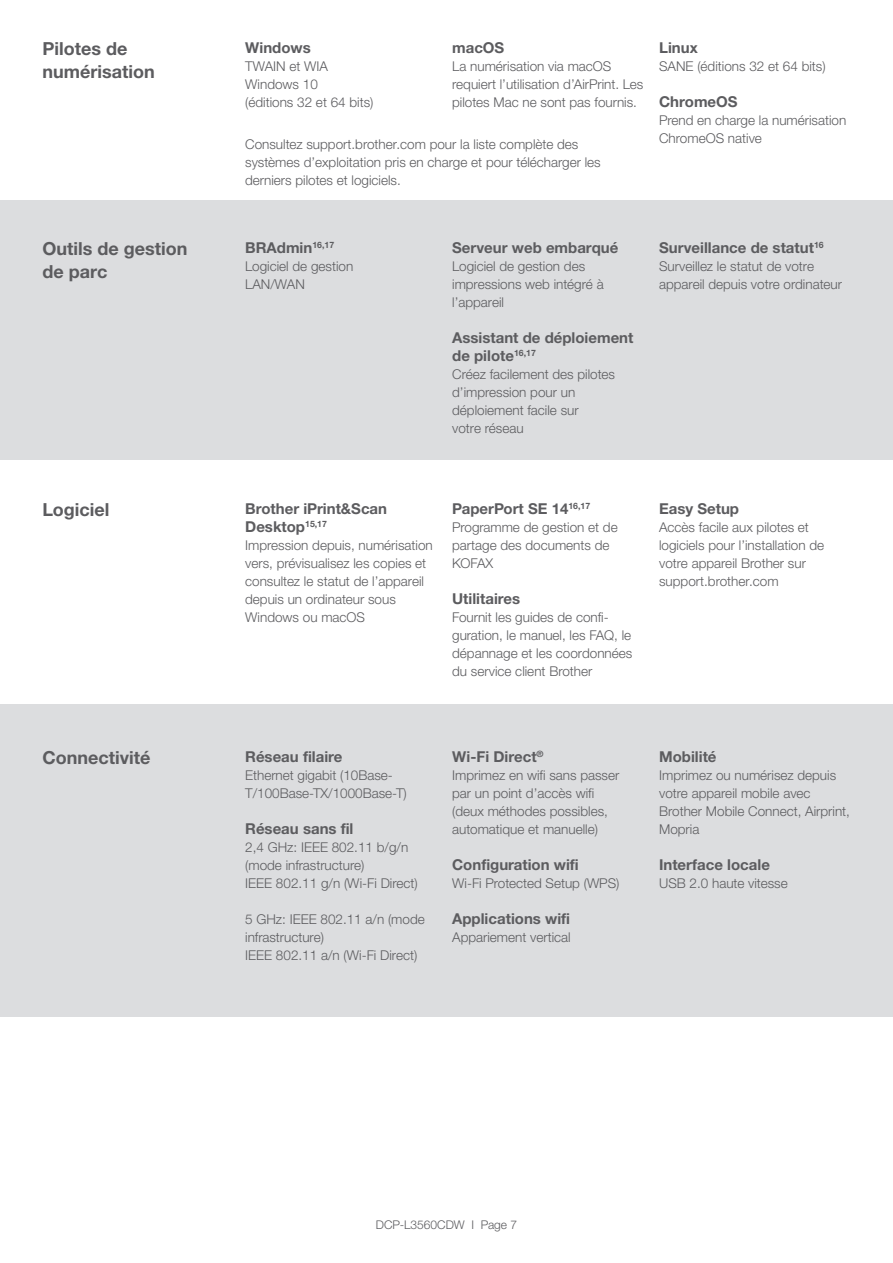
<style>
.page{position:relative;width:893px;height:1263px;background:#fff}
.page>*{position:absolute;margin:0;border:0;box-sizing:border-box;transform-origin:0 0}
.t1{font:700 18px/22.5px "Helvetica Neue LTW1 G";color:#5c5c5f}
.t2{font:700 15px/18px "Helvetica Neue LTW1 G";color:#5c5c5f}
.t3{font:300 13.5px/18px "Helvetica Neue LTW1 G";color:#5c5c5f}
.t4{font:300 12px "Helvetica Neue LTW1 G";color:#5c5c5f}
</style>
<div class="page">
<div style="left:0;top:704px;width:893px;height:312px;background:#dcdddf"></div>
<div style="left:0;top:200px;width:893px;height:259px;background:#dcdddf"></div>
<h1 class="t1" style="left:43px;top:38px;width:114px">Pilotes de numérisation</h1>
<p class="t2" style="left:245px;top:39px;width:67px">Windows</p>
<p class="t3" style="left:245px;top:57px;width:130px">TWAIN et WIA<br>Windows 10<br>(éditions 32 et 64 bits)</p>
<p class="t2" style="left:452px;top:39px;width:54px">macOS</p>
<p class="t3" style="left:452px;top:57px;width:193px">La numérisation via macOS requiert l’utilisation d’AirPrint. Les pilotes Mac ne sont pas fournis.</p>
<p class="t3" style="left:245px;top:135px;width:357px">Consultez support.brother.com pour la liste complète des systèmes d’exploitation pris en charge et pour télécharger les derniers pilotes et logiciels.</p>
<p class="t2" style="left:659px;top:39px;width:40px">Linux</p>
<p class="t3" style="left:659px;top:57px;width:168px">SANE (éditions 32 et 64 bits)</p>
<p class="t2" style="left:659px;top:93px;width:80px">ChromeOS</p>
<p class="t3" style="left:659px;top:111px;width:189px">Prend en charge la numérisation<br>ChromeOS native</p>
<h1 class="t1" style="left:43px;top:237px;width:146px">Outils de gestion de parc</h1>
<p class="t2" style="left:245px;top:239px;width:91px">BRAdmin<sup>16,17</sup></p>
<p class="t3" style="left:245px;top:257px;width:110px">Logiciel de gestion<br>LAN/WAN</p>
<p class="t2" style="left:452px;top:239px;width:168px">Serveur web embarqué</p>
<p class="t3" style="left:452px;top:257px;width:153px">Logiciel de gestion des impressions web intégré à l’appareil</p>
<p class="t2" style="left:452px;top:329px;width:183px">Assistant de déploiement de pilote<sup>16,17</sup></p>
<p class="t3" style="left:452px;top:365px;width:164px">Créez facilement des pilotes d’impression pour un déploiement facile sur<br>votre réseau</p>
<p class="t2" style="left:659px;top:239px;width:166px">Surveillance de statut<sup>16</sup></p>
<p class="t3" style="left:659px;top:257px;width:184px">Surveillez le statut de votre appareil depuis votre ordinateur</p>
<h1 class="t1" style="left:43px;top:498px;width:68px">Logiciel</h1>
<p class="t2" style="left:245px;top:499px;width:143px">Brother iPrint&amp;Scan<br>Desktop<sup>15,17</sup></p>
<p class="t3" style="left:245px;top:536px;width:189px">Impression depuis, numérisation vers, prévisualisez les copies et consultez le statut de l’appareil depuis un ordinateur sous<br>Windows ou macOS</p>
<p class="t2" style="left:452px;top:499px;width:140px">PaperPort SE 14<sup>16,17</sup></p>
<p class="t3" style="left:452px;top:518px;width:167px">Programme de gestion et de partage des documents de<br>KOFAX</p>
<p class="t2" style="left:452px;top:589px;width:70px">Utilitaires</p>
<p class="t3" style="left:452px;top:608px;width:182px">Fournit les guides de confi&shy;guration, le manuel, les FAQ, le dépannage et les coordonnées du service client Brother</p>
<p class="t2" style="left:659px;top:499px;width:82px">Easy Setup</p>
<p class="t3" style="left:659px;top:518px;width:167px">Accès facile aux pilotes et logiciels pour l’installation de votre appareil Brother sur support.brother.com</p>
<h1 class="t1" style="left:43px;top:746px;width:109px">Connectivité</h1>
<p class="t2" style="left:245px;top:747px;width:99px">Réseau filaire</p>
<p class="t3" style="left:245px;top:766px;width:163px">Ethernet gigabit (10Base-<br>T/100Base-TX/1000Base-T)</p>
<p class="t2" style="left:245px;top:819px;width:110px">Réseau sans fil</p>
<p class="t3" style="left:245px;top:838px;width:174px">2,4 GHz: IEEE 802.11 b/g/n (mode infrastructure)<br>IEEE 802.11 g/n (Wi-Fi Direct)</p>
<p class="t3" style="left:245px;top:910px;width:181px">5 GHz: IEEE 802.11 a/n (mode infrastructure)<br>IEEE 802.11 a/n (Wi-Fi Direct)</p>
<p class="t2" style="left:452px;top:747px;width:93px">Wi-Fi Direct<sup>®</sup></p>
<p class="t3" style="left:452px;top:766px;width:169px">Imprimez en wifi sans passer par un point d’accès wifi (deux méthodes possibles, automatique et manuelle)</p>
<p class="t2" style="left:452px;top:855px;width:128px">Configuration wifi</p>
<p class="t3" style="left:452px;top:874px;width:169px">Wi-Fi Protected Setup (WPS)</p>
<p class="t2" style="left:452px;top:909px;width:119px">Applications wifi</p>
<p class="t3" style="left:452px;top:928px;width:120px">Appariement vertical</p>
<p class="t2" style="left:659px;top:747px;width:59px">Mobilité</p>
<p class="t3" style="left:659px;top:766px;width:192px">Imprimez ou numérisez depuis votre appareil mobile avec<br>Brother Mobile Connect, Airprint,<br>Mopria</p>
<p class="t2" style="left:659px;top:855px;width:112px">Interface locale</p>
<p class="t3" style="left:659px;top:874px;width:130px">USB 2.0 haute vitesse</p>
<p class="t4" style="left:376px;top:1217px;width:143px">DCP-L3560CDW I Page 7</p>
</div>
